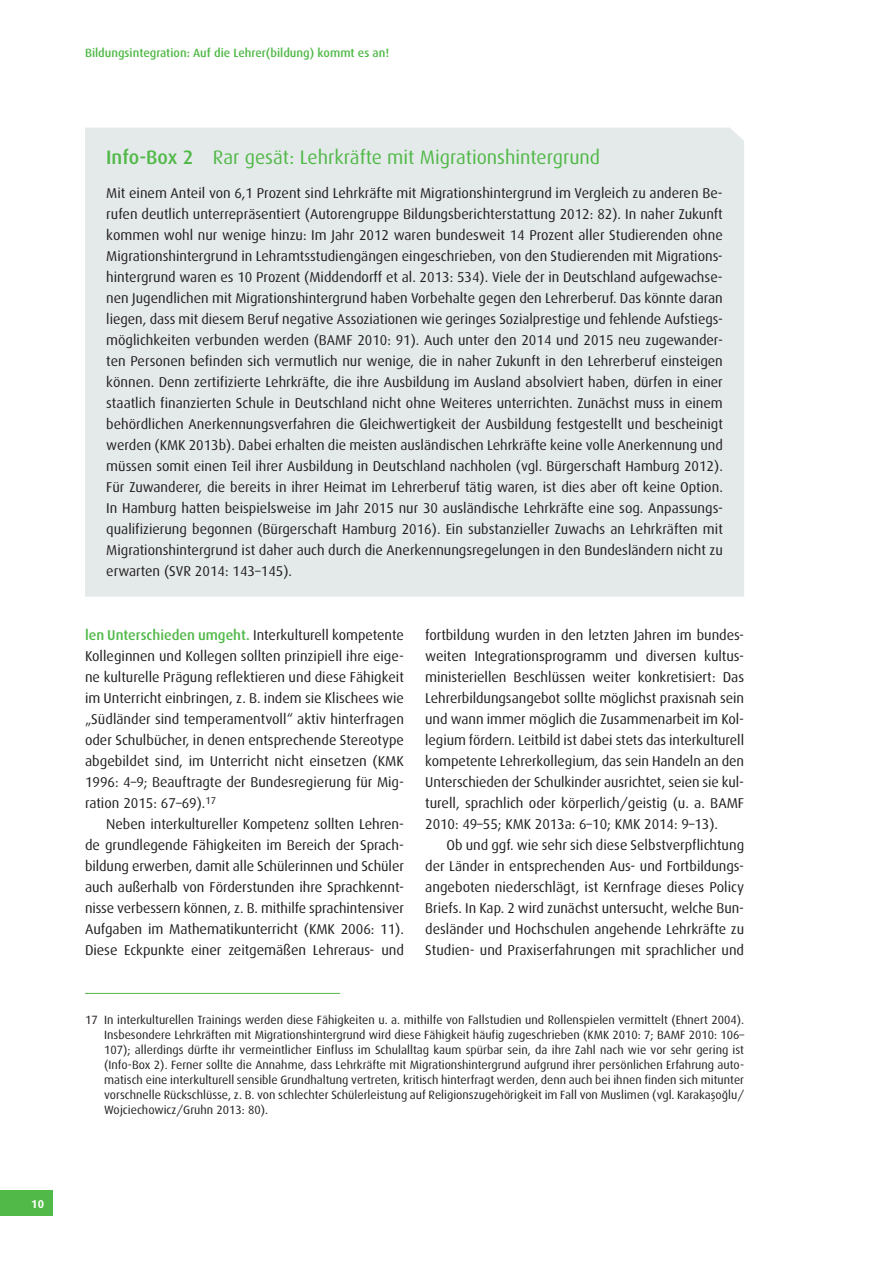
<style>
.page{position:relative;width:893px;height:1263px;background:#fff}
.page>*{position:absolute;margin:0;border:0;box-sizing:border-box;transform-origin:0 0}
.t1{font:19.5px "Dax Turk";color:#51b948}
.t2{font:14.25px/21px "Dax Turk";letter-spacing:-.005em;color:#231f20;text-align:justify}
.t3{font:14.25px/21px "Dax CE";color:#231f20;text-align:justify}
.t4{font:12px/15px "Dax Turk";color:#231f20;text-align:justify}
.t5{font:500 12px "Dax CE";color:#51b948}
.t6{font:700 11.4px "Dax CE";color:#fff}
.s1{font-weight:500}
.s2{font-weight:500;color:#51b948}
</style>
<div class="page">
<div style="left:0;top:1191px;width:53px;height:25px;background:#51b948"></div>
<div style="left:85px;top:128px;width:659px;height:469px;background:#e4eaea"></div>
<hr style="left:85px;top:993px;width:255px;height:1px;background:#51b948">
<p class="t6" style="left:31px;top:1196px;width:14px">10</p>
<p class="t5" style="left:85px;top:45px;width:306px">Bildungsintegration: Auf die Lehrer(bildung) kommt es an!</p>
<h1 class="t1" style="left:106px;top:146px;width:495px"><span class="s1">Info-Box 2</span> Rar gesät: Lehrkräfte mit Migrationshintergrund</h1>
<p class="t2" style="left:106px;top:182px;width:618px">Mit einem Anteil von 6,1 Prozent sind Lehrkräfte mit Migrationshintergrund im Vergleich zu anderen Be&shy;rufen deutlich unterrepräsentiert (Autorengruppe Bildungsberichterstattung 2012: 82). In naher Zukunft kommen wohl nur wenige hinzu: Im Jahr 2012 waren bundesweit 14 Prozent aller Studierenden ohne Migrationshintergrund in Lehramtsstudiengängen eingeschrieben, von den Studierenden mit Migrations&shy;hintergrund waren es 10 Prozent (Middendorff et al. 2013: 534). Viele der in Deutschland aufgewachse&shy;nen Jugendlichen mit Migrationshintergrund haben Vorbehalte gegen den Lehrerberuf. Das könnte daran liegen, dass mit diesem Beruf negative Assoziationen wie geringes Sozialprestige und fehlende Aufstiegs&shy;möglichkeiten verbunden werden (BAMF 2010: 91). Auch unter den 2014 und 2015 neu zugewander&shy;ten Personen befinden sich vermutlich nur wenige, die in naher Zukunft in den Lehrerberuf einsteigen können. Denn zertifizierte Lehrkräfte, die ihre Ausbildung im Ausland absolviert haben, dürfen in einer staatlich finanzierten Schule in Deutschland nicht ohne Weiteres unterrichten. Zunächst muss in einem behördlichen Anerkennungsverfahren die Gleichwertigkeit der Ausbildung festgestellt und bescheinigt werden (KMK 2013b). Dabei erhalten die meisten ausländischen Lehrkräfte keine volle Anerkennung und müssen somit einen Teil ihrer Ausbildung in Deutschland nachholen (vgl. Bürgerschaft Hamburg 2012).<br>Für Zuwanderer, die bereits in ihrer Heimat im Lehrerberuf tätig waren, ist dies aber oft keine Option.<br>In Hamburg hatten beispielsweise im Jahr 2015 nur 30 ausländische Lehrkräfte eine sog. Anpassungs&shy;qualifizierung begonnen (Bürgerschaft Hamburg 2016). Ein substanzieller Zuwachs an Lehrkräften mit Migrationshintergrund ist daher auch durch die Anerkennungsregelungen in den Bundesländern nicht zu erwarten (SVR 2014: 143–145).</p>
<p class="t3" style="left:85px;top:624px;width:320px"><span class="s2">len Unterschieden umgeht.</span> Interkulturell kompetente Kolleginnen und Kollegen sollten prinzipiell ihre eige&shy;ne kulturelle Prägung reflektieren und diese Fähigkeit im Unterricht einbringen, z. B. indem sie Klischees wie „Südländer sind temperamentvoll“ aktiv hinterfragen oder Schulbücher, in denen entsprechende Stereotype abgebildet sind, im Unterricht nicht einsetzen (KMK 1996: 4–9; Beauftragte der Bundesregierung für Mig&shy;ration 2015: 67–69).<sup>17</sup></p>
<p class="t2" style="left:85px;top:814px;width:320px;text-indent:21px">Neben interkultureller Kompetenz sollten Lehren&shy;de grundlegende Fähigkeiten im Bereich der Sprach&shy;bildung erwerben, damit alle Schülerinnen und Schüler auch außerhalb von Förderstunden ihre Sprachkennt&shy;nisse verbessern können, z. B. mithilfe sprachintensiver Aufgaben im Mathematikunterricht (KMK 2006: 11).<br>Diese Eckpunkte einer zeitgemäßen Lehreraus- und</p>
<p class="t2" style="left:425px;top:625px;width:320px">fortbildung wurden in den letzten Jahren im bundes&shy;weiten Integrationsprogramm und diversen kultus&shy;ministeriellen Beschlüssen weiter konkretisiert: Das Lehrerbildungsangebot sollte möglichst praxisnah sein und wann immer möglich die Zusammenarbeit im Kol&shy;legium fördern. Leitbild ist dabei stets das interkulturell kompetente Lehrerkollegium, das sein Handeln an den Unterschieden der Schulkinder ausrichtet, seien sie kul&shy;turell, sprachlich oder körperlich/geistig (u. a. BAMF 2010: 49–55; KMK 2013a: 6–10; KMK 2014: 9–13).</p>
<p class="t2" style="left:425px;top:835px;width:320px;text-indent:21px">Ob und ggf. wie sehr sich diese Selbstverpflichtung der Länder in entsprechenden Aus- und Fortbildungs&shy;angeboten niederschlägt, ist Kernfrage dieses Policy Briefs. In Kap. 2 wird zunächst untersucht, welche Bun&shy;desländer und Hochschulen angehende Lehrkräfte zu Studien- und Praxiserfahrungen mit sprachlicher und</p>
<p class="t4" style="left:104px;top:1012px;width:641px;text-indent:-19px">17 In interkulturellen Trainings werden diese Fähigkeiten u. a. mithilfe von Fallstudien und Rollenspielen vermittelt (Ehnert 2004).<br>Insbesondere Lehrkräften mit Migrationshintergrund wird diese Fähigkeit häufig zugeschrieben (KMK 2010: 7; BAMF 2010: 106– 107); allerdings dürfte ihr vermeintlicher Einfluss im Schulalltag kaum spürbar sein, da ihre Zahl nach wie vor sehr gering ist (Info-Box 2). Ferner sollte die Annahme, dass Lehrkräfte mit Migrationshintergrund aufgrund ihrer persönlichen Erfahrung auto&shy;matisch eine interkulturell sensible Grundhaltung vertreten, kritisch hinterfragt werden, denn auch bei ihnen finden sich mitunter vorschnelle Rückschlüsse, z. B. von schlechter Schülerleistung auf Religionszugehörigkeit im Fall von Muslimen (vgl. Karakaşoğlu/ Wojciechowicz/Gruhn 2013: 80).</p>
</div>
